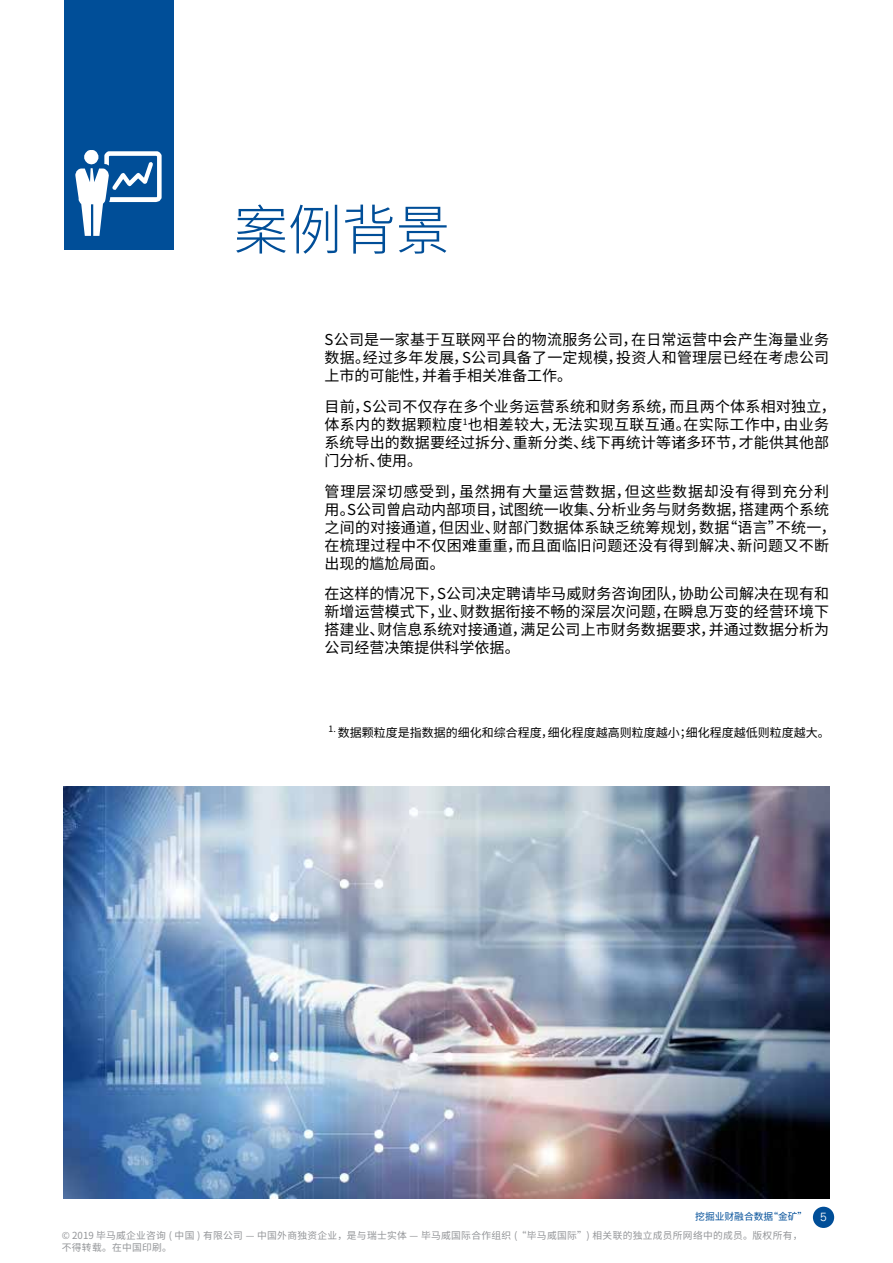
<style>
.page{position:relative;width:893px;height:1263px;background:#fff}
.page>*{position:absolute;margin:0;border:0;box-sizing:border-box;transform-origin:0 0}
.t1{font:300 54px "Noto Sans CJ Ksc";color:#004e98}
.t2{font:15px/18px "Noto Sans CJ Ksc";letter-spacing:.015em;color:#000;text-align:justify}
.t3{font:12px "Noto Sans CJ Ksc";color:#000}
.t4{font:9.75px/19.4px "Noto Sans CJ Ksc";letter-spacing:.03em;color:#939598}
.s1{color:#004e98}
.s2{font-family:"Univers 45";font-weight:300;font-size:12px;color:#fff}
</style>
<div class="page">
<div style="left:64px;top:0;width:109px;height:250px;background:#004e98"></div>
<svg style="left:75px;top:150px;width:87px;height:86px"></svg>
<div style="left:813px;top:1207px;width:21px;height:21px;background:#004e98;border-radius:50%"></div>
<img style="left:64px;top:787px;width:765px;height:412px">
<h1 class="t1" style="left:234px;top:199px;width:218px">案例背景</h1>
<p class="t2" style="left:325px;top:331px;width:506px">S公司是一家基于互联网平台的物流服务公司，在日常运营中会产生海量业务数据。经过多年发展，S公司具备了一定规模，投资人和管理层已经在考虑公司上市的可能性，并着手相关准备工作。</p>
<p class="t2" style="left:325px;top:398px;width:513px;text-align:left">目前，S公司不仅存在多个业务运营系统和财务系统，而且两个体系相对独立，体系内的数据颗粒度<sup>1</sup>也相差较大，无法实现互联互通。在实际工作中，由业务系统导出的数据要经过拆分、重新分类、线下再统计等诸多环节，才能供其他部门分析、使用。</p>
<p class="t2" style="left:325px;top:482px;width:513px;text-align:left">管理层深切感受到，虽然拥有大量运营数据，但这些数据却没有得到充分利用。S公司曾启动内部项目，试图统一收集、分析业务与财务数据，搭建两个系统之间的对接通道，但因业、财部门数据体系缺乏统筹规划，数据“语言”不统一，在梳理过程中不仅困难重重，而且面临旧问题还没有得到解决、新问题又不断出现的尴尬局面。</p>
<p class="t2" style="left:325px;top:585px;width:506px">在这样的情况下，S公司决定聘请毕马威财务咨询团队，协助公司解决在现有和新增运营模式下，业、财数据衔接不畅的深层次问题，在瞬息万变的经营环境下搭建业、财信息系统对接通道，满足公司上市财务数据要求，并通过数据分析为公司经营决策提供科学依据。</p>
<p class="t3" style="left:328px;top:726px;width:503px"><sup>1.</sup> 数据颗粒度是指数据的细化和综合程度，细化程度越高则粒度越小；细化程度越低则粒度越大。</p>
<p class="t4" style="left:62px;top:1207px;width:766px;text-indent:633px"><span class="s1">挖掘业财融合数据“金矿”</span> <span class="s2">5 </span>© 2019 毕马威企业咨询 ( 中国 ) 有限公司 — 中国外商独资企业，是与瑞士实体 — 毕马威国际合作组织 (“毕马威国际”) 相关联的独立成员所网络中的成员。版权所有，</p>
<p class="t4" style="left:62px;top:1237px;width:112px">不得转载。在中国印刷。</p>
</div>
